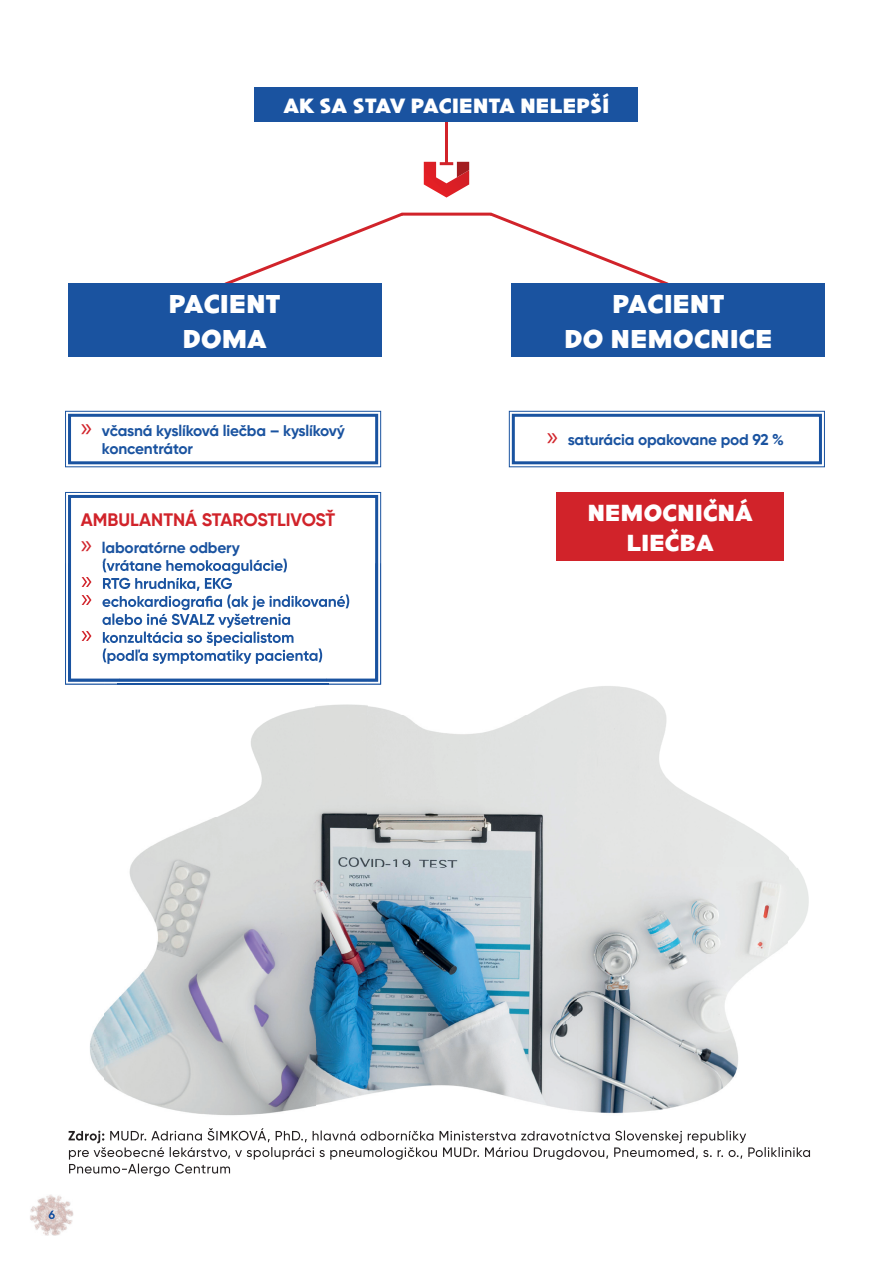
<style>
.page{position:relative;width:893px;height:1263px;background:#fff}
.page>*{position:absolute;margin:0;border:0;box-sizing:border-box;transform-origin:0 0}
.t1{font:800 30px/34.5px "Sharktooth";letter-spacing:.015em;color:#fff;text-align:center}
.t2{font:800 27px/30px "Sharktooth";letter-spacing:.015em;color:#fff;text-align:center}
.t3{font:800 24px "Sharktooth";letter-spacing:.015em;color:#fff}
.t4{font:700 18px "Gilroy";color:#d1232a}
.t5{font:700 15.45px/18px "Gilroy";letter-spacing:-.01em;color:#1a53a0}
.s1{font-family:"Myriad Pro";font-weight:400;font-size:27px;color:#d1232a}
</style>
<div class="page">
<img style="left:34px;top:1223px;width:38px;height:12px">
<svg style="left:487px;top:212px;width:182px;height:76px"></svg>
<svg style="left:224px;top:212px;width:182px;height:76px"></svg>
<hr style="left:445px;top:121px;width:3px;height:43px;background:#d1232a">
<svg style="left:424px;top:162px;width:45px;height:36px"></svg>
<hr style="left:402px;top:213px;width:89px;height:3px;background:#d1232a">
<div style="left:68px;top:283px;width:313px;height:73px;background:#1a53a0"></div>
<div style="left:512px;top:283px;width:313px;height:73px;background:#1a53a0"></div>
<svg style="left:65px;top:410px;width:317px;height:58px"></svg>
<div style="left:68px;top:414px;width:310px;height:50px;border:3px solid #1a53a0"></div>
<svg style="left:65px;top:492px;width:316px;height:71px"></svg>
<svg style="left:68px;top:495px;width:310px;height:68px"></svg>
<svg style="left:508px;top:410px;width:317px;height:58px"></svg>
<div style="left:512px;top:414px;width:310px;height:50px;border:3px solid #1a53a0"></div>
<div style="left:556px;top:492px;width:228px;height:68px;background:#d1232a"></div>
<div style="left:255px;top:87px;width:383px;height:34px;background:#1a53a0"></div>
<img style="left:30px;top:1012px;width:75px;height:211px">
<img style="left:368px;top:563px;width:441px;height:581px">
<img style="left:105px;top:683px;width:263px;height:494px">
<svg style="left:49px;top:1210px;width:6px;height:9px"></svg>
<img style="left:120px;top:574px;width:206px;height:105px">
<img style="left:65px;top:563px;width:53px;height:122px">
<img style="left:328px;top:563px;width:53px;height:122px">
<img style="left:117px;top:684px;width:212px;height:1px">
<img style="left:68px;top:563px;width:52px;height:119px">
<img style="left:326px;top:563px;width:52px;height:119px">
<img style="left:119px;top:679px;width:208px;height:3px">
<img style="left:81px;top:563px;width:206px;height:11px">
<svg style="left:82px;top:577px;width:9px;height:10px"></svg>
<img style="left:103px;top:578px;width:129px;height:13px">
<svg style="left:82px;top:595px;width:9px;height:10px"></svg>
<img style="left:102px;top:594px;width:248px;height:16px">
<img style="left:81px;top:613px;width:209px;height:15px">
<svg style="left:82px;top:631px;width:9px;height:10px"></svg>
<img style="left:103px;top:631px;width:190px;height:15px">
<img style="left:81px;top:648px;width:241px;height:16px">
<img style="left:69px;top:1131px;width:36px;height:12px">
<img style="left:110px;top:1131px;width:93px;height:9px">
<img style="left:208px;top:1128px;width:58px;height:12px">
<img style="left:268px;top:1130px;width:478px;height:13px">
<img style="left:69px;top:1147px;width:742px;height:13px">
<img style="left:69px;top:1163px;width:170px;height:13px">
<h3 class="t3" style="left:284px;top:92px;width:327px">AK SA STAV PACIENTA NELEPŠÍ</h3>
<h1 class="t1" style="left:169px;top:287px;width:113px">PACIENT<br>DOMA</h1>
<h1 class="t1" style="left:564px;top:287px;width:209px">PACIENT<br>DO NEMOCNICE</h1>
<p class="t5" style="left:102px;top:421px;width:245px;text-indent:-21px"><span class="s1">»</span> včasná kyslíková liečba – kyslíkový koncentrátor</p>
<p class="t4" style="left:81px;top:508px;width:256px">AMBULANTNÁ STAROSTLIVOSŤ</p>
<p class="t5" style="left:81px;top:538px;width:160px"><span class="s1">»</span> laboratórne odbery</p>
<p class="t5" style="left:547px;top:430px;width:239px"><span class="s1">»</span> saturácia opakovane pod 92 %</p>
<h2 class="t2" style="left:588px;top:498px;width:166px">NEMOCNIČNÁ<br>LIEČBA</h2>
</div>
